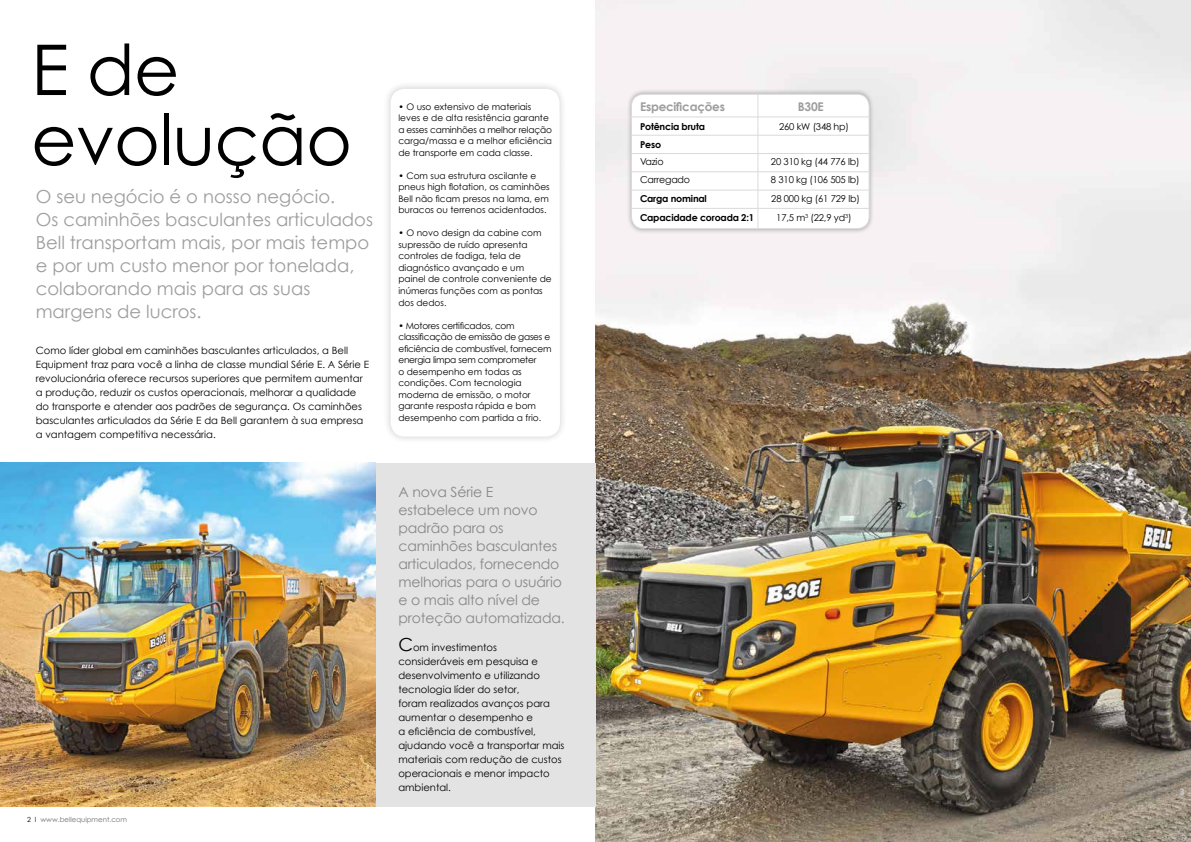
<style>
.page{position:relative;width:1191px;height:842px;background:#fff}
.page>*{position:absolute;margin:0;border:0;box-sizing:border-box;transform-origin:0 0}
.t1{font:70px/70px "Century Gothic";letter-spacing:-.01em;color:#000}
.t2{font:18px/23px "Century Gothic";color:#9d9d9c}
.t3{font:14px/18px "Century Gothic";letter-spacing:-.01em;color:#878787}
.t4{font:700 12px "Century Gothic";letter-spacing:-.02em;color:#9d9d9c}
.t5{font:10px/14px "Century Gothic";color:#000}
.t6{font:9.5px "Century Gothic";letter-spacing:-.02em;color:#000}
.t7{font:700 9.5px "Century Gothic";letter-spacing:-.02em;color:#000}
.t8{font:700 9.4px "Gill Sans";color:#c6c6c6}
.t9{font:9px/11.5px "Century Gothic";color:#000}
.t10{font:7px "Century Gothic";color:#706f6f}
.s1{color:#000}
.s2{font-weight:700}
.s3{font-size:18px}
</style>
<div class="page">
<img style="left:595px;top:0;width:596px;height:842px">
<div style="left:351px;top:463px;width:244px;height:343px;background:#e3e3e3"></div>
<img style="left:0;top:463px;width:375px;height:343px">
<div style="left:626px;top:89px;width:248px;height:145px;background:#000;opacity:.3"></div>
<div style="left:631px;top:94px;width:238px;height:135px;background:#fff;border-radius:12px"></div>
<div style="left:631px;top:94px;width:238px;height:135px;border:1px solid #dadada;border-radius:12px"></div>
<hr style="left:631px;top:117px;width:239px;height:1px;background:#dadada">
<hr style="left:631px;top:135px;width:238px;height:1px;background:#dadada">
<hr style="left:631px;top:153px;width:237px;height:1px;background:#dadada">
<hr style="left:631px;top:172px;width:238px;height:1px;background:#dadada">
<hr style="left:631px;top:190px;width:238px;height:1px;background:#dadada">
<hr style="left:631px;top:208px;width:237px;height:1px;background:#dadada">
<hr style="left:757px;top:94px;width:1px;height:134px;background:#dadada">
<div style="left:383px;top:81px;width:184px;height:363px;background:#000;opacity:.2"></div>
<svg style="left:390px;top:89px;width:170px;height:348px"></svg>
<h1 class="t1" style="left:31px;top:34px;width:322px">E de evolução</h1>
<h2 class="t2" style="left:36px;top:185px;width:339px">O seu negócio é o nosso negócio.<br>Os caminhões basculantes articulados<br>Bell transportam mais, por mais tempo e por um custo menor por tonelada, colaborando mais para as suas margens de lucros.</h2>
<p class="t5" style="left:36px;top:343px;width:335px">Como líder global em caminhões basculantes articulados, a Bell Equipment traz para você a linha de classe mundial Série E. A Série E revolucionária oferece recursos superiores que permitem aumentar a produção, reduzir os custos operacionais, melhorar a qualidade do transporte e atender aos padrões de segurança. Os caminhões basculantes articulados da Série E da Bell garantem à sua empresa a vantagem competitiva necessária.</p>
<p class="t10" style="left:27px;top:815px;width:101px"><span class="s1">2</span> <span class="s2">l</span> www.bellequipment.com</p>
<p class="t9" style="left:398px;top:101px;width:155px">• O uso extensivo de materiais leves e de alta resistência garante a esses caminhões a melhor relação carga/massa e a melhor eficiência de transporte em cada classe.</p>
<p class="t9" style="left:398px;top:170px;width:153px">• Com sua estrutura oscilante e pneus high flotation, os caminhões Bell não ficam presos na lama, em buracos ou terrenos acidentados.</p>
<p class="t9" style="left:398px;top:227px;width:155px">• O novo design da cabine com supressão de ruído apresenta controles de fadiga, tela de diagnóstico avançado e um painel de controle conveniente de inúmeras funções com as pontas dos dedos.</p>
<p class="t9" style="left:398px;top:319px;width:155px">• Motores certificados, com classificação de emissão de gases e eficiência de combustível, fornecem energia limpa sem comprometer<br>o desempenho em todas as condições. Com tecnologia moderna de emissão, o motor garante resposta rápida e bom desempenho com partida a frio.</p>
<h3 class="t3" style="left:398px;top:483px;width:168px">A nova Série E estabelece um novo padrão para os caminhões basculantes articulados, fornecendo melhorias para o usuário e o mais alto nível de proteção automatizada.</h3>
<p class="t5" style="left:398px;top:640px;width:167px"><span class="s3">C</span>om investimentos consideráveis em pesquisa e desenvolvimento e utilizando tecnologia líder do setor,<br>foram realizados avanços para aumentar o desempenho e<br>a eficiência de combustível, ajudando você a transportar mais materiais com redução de custos operacionais e menor impacto ambiental.</p>
<h3 class="t4" style="left:640px;top:99px;width:86px">Especificações</h3>
<h3 class="t4" style="left:798px;top:99px;width:27px">B30E</h3>
<p class="t7" style="left:640px;top:120px;width:66px">Potência bruta</p>
<p class="t6" style="left:779px;top:121px;width:71px">260 kW (348 hp)</p>
<p class="t7" style="left:640px;top:138px;width:23px">Peso</p>
<p class="t6" style="left:640px;top:156px;width:25px">Vazio</p>
<p class="t6" style="left:771px;top:156px;width:90px">20 310 kg (44 776 lb)</p>
<p class="t6" style="left:640px;top:173px;width:52px">Carregado</p>
<p class="t6" style="left:771px;top:173px;width:90px">8 310 kg (106 505 lb)</p>
<p class="t7" style="left:640px;top:192px;width:68px">Carga nominal</p>
<p class="t6" style="left:771px;top:193px;width:90px">28 000 kg (61 729 lb)</p>
<p class="t7" style="left:640px;top:211px;width:116px">Capacidade coroada 2:1</p>
<p class="t6" style="left:776px;top:212px;width:77px">17,5 m<sup>3</sup> (22,9 yd<sup>3</sup>)</p>
<p class="t8" style="left:1179px;top:784px;width:7px">3</p>
</div>
